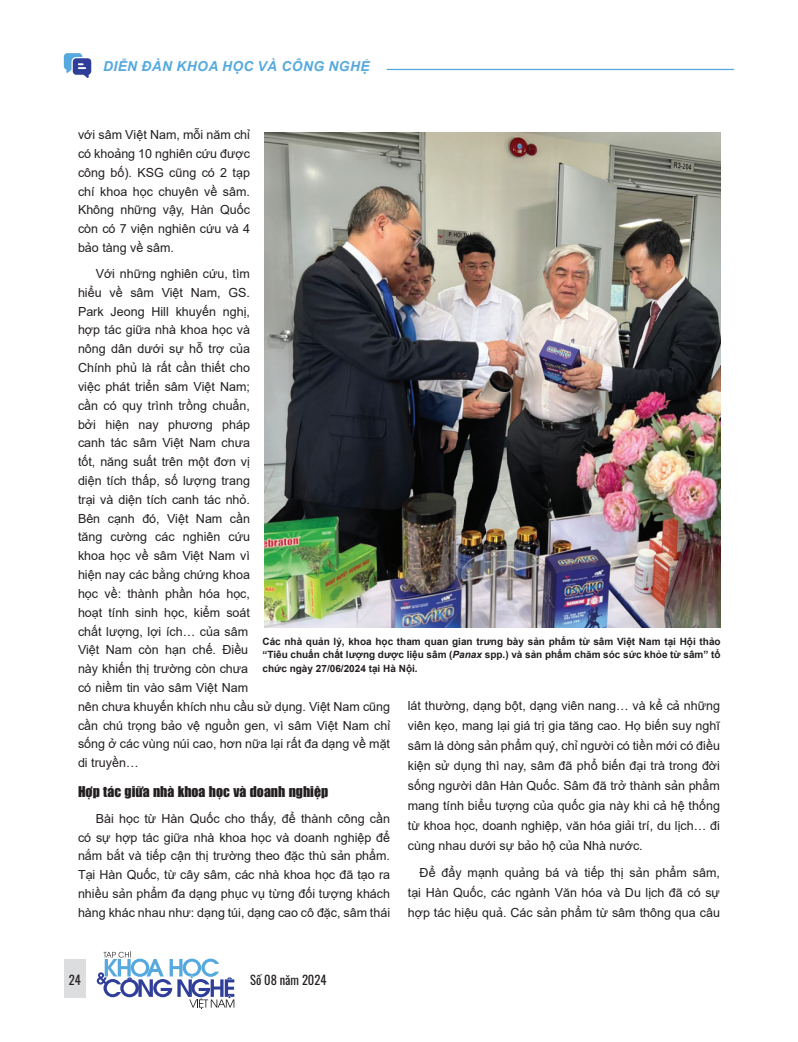
<style>
.page{position:relative;width:798px;height:1042px;background:#fff}
.page>*{position:absolute;margin:0;border:0;box-sizing:border-box;transform-origin:0 0}
.t1{font:13.75px "UTM Impact";color:#231f20}
.t2{font:italic 700 13.75px "Arial";letter-spacing:.035em;color:#55a9de}
.t3{font:12.5px/18.9px "Arial";color:#231f20;text-align:justify}
.t4{font:12.5px "Oswald";color:#231f20}
.t5{font:700 10px/13.8px "Arial";color:#231f20;text-align:justify}
.s1{font-style:italic}
</style>
<div class="page">
<svg style="left:64px;top:53px;width:27px;height:25px"></svg>
<hr style="left:386px;top:69px;width:347px;height:1px;background:#55a9de">
<div style="left:64px;top:958px;width:22px;height:39px;background:#dcdddf"></div>
<svg style="left:97px;top:951px;width:137px;height:58px"></svg>
<img style="left:264px;top:133px;width:456px;height:494px">
<p class="t2" style="left:103px;top:57px;width:268px">DIỄN ĐÀN KHOA HỌC VÀ CÔNG NGHỆ</p>
<p class="t3" style="left:78px;top:125px;width:173px">với sâm Việt Nam, mỗi năm chỉ có khoảng 10 nghiên cứu được công bố). KSG cũng có 2 tạp chí khoa học chuyên về sâm.<br>Không những vậy, Hàn Quốc còn có 7 viện nghiên cứu và 4 bảo tàng về sâm.</p>
<p class="t3" style="left:78px;top:264px;width:313px;text-align:left;text-indent:18px">Với những nghiên cứu, tìm<br>hiểu về sâm Việt Nam, GS.<br>Park Jeong Hill khuyến nghị,<br>hợp tác giữa nhà khoa học và<br>nông dân dưới sự hỗ trợ của<br>Chính phủ là rất cần thiết cho<br>việc phát triển sâm Việt Nam;<br>cần có quy trình trồng chuẩn,<br>bởi hiện nay phương pháp<br>canh tác sâm Việt Nam chưa<br>tốt, năng suất trên một đơn vị<br>diện tích thấp, số lượng trang<br>trại và diện tích canh tác nhỏ.<br>Bên cạnh đó, Việt Nam cần<br>tăng cường các nghiên cứu<br>khoa học về sâm Việt Nam vì<br>hiện nay các bằng chứng khoa<br>học về: thành phần hóa học,<br>hoạt tính sinh học, kiểm soát<br>chất lượng, lợi ích… của sâm<br>Việt Nam còn hạn chế. Điều<br>này khiến thị trường còn chưa<br>có niềm tin vào sâm Việt Nam<br>nên chưa khuyến khích nhu cầu sử dụng. Việt Nam cũng cần chú trọng bảo vệ nguồn gen, vì sâm Việt Nam chỉ sống ở các vùng núi cao, hơn nữa lại rất đa dạng về mặt di truyền…</p>
<p class="t1" style="left:78px;top:781px;width:252px">Hợp tác giữa nhà khoa học và doanh nghiệp</p>
<p class="t3" style="left:78px;top:809px;width:313px;text-indent:18px">Bài học từ Hàn Quốc cho thấy, để thành công cần có sự hợp tác giữa nhà khoa học và doanh nghiệp để nắm bắt và tiếp cận thị trường theo đặc thù sản phẩm.<br>Tại Hàn Quốc, từ cây sâm, các nhà khoa học đã tạo ra nhiều sản phẩm đa dạng phục vụ từng đối tượng khách hàng khác nhau như: dạng túi, dạng cao cô đặc, sâm thái</p>
<p class="t5" style="left:262px;top:634px;width:459px">Các nhà quản lý, khoa học tham quan gian trưng bày sản phẩm từ sâm Việt Nam tại Hội thảo “Tiêu chuẩn chất lượng dược liệu sâm (<span class="s1">Panax</span> spp.) và sản phẩm chăm sóc sức khỏe từ sâm” tổ chức ngày 27/06/2024 tại Hà Nội.</p>
<p class="t3" style="left:407px;top:695px;width:313px;line-height:20px">lát thường, dạng bột, dạng viên nang… và kể cả những viên kẹo, mang lại giá trị gia tăng cao. Họ biến suy nghĩ sâm là dòng sản phẩm quý, chỉ người có tiền mới có điều kiện sử dụng thì nay, sâm đã phổ biến đại trà trong đời sống người dân Hàn Quốc. Sâm đã trở thành sản phẩm mang tính biểu tượng của quốc gia này khi cả hệ thống từ khoa học, doanh nghiệp, văn hóa giải trí, du lịch… đi cùng nhau dưới sự bảo hộ của Nhà nước.</p>
<p class="t3" style="left:407px;top:862px;width:313px;line-height:20px;text-indent:12px">Để đẩy mạnh quảng bá và tiếp thị sản phẩm sâm, tại Hàn Quốc, các ngành Văn hóa và Du lịch đã có sự hợp tác hiệu quả. Các sản phẩm từ sâm thông qua câu</p>
<p class="t4" style="left:69px;top:968px;width:14px">24</p>
<p class="t4" style="left:250px;top:968px;width:78px">Số 08 năm 2024</p>
</div>
